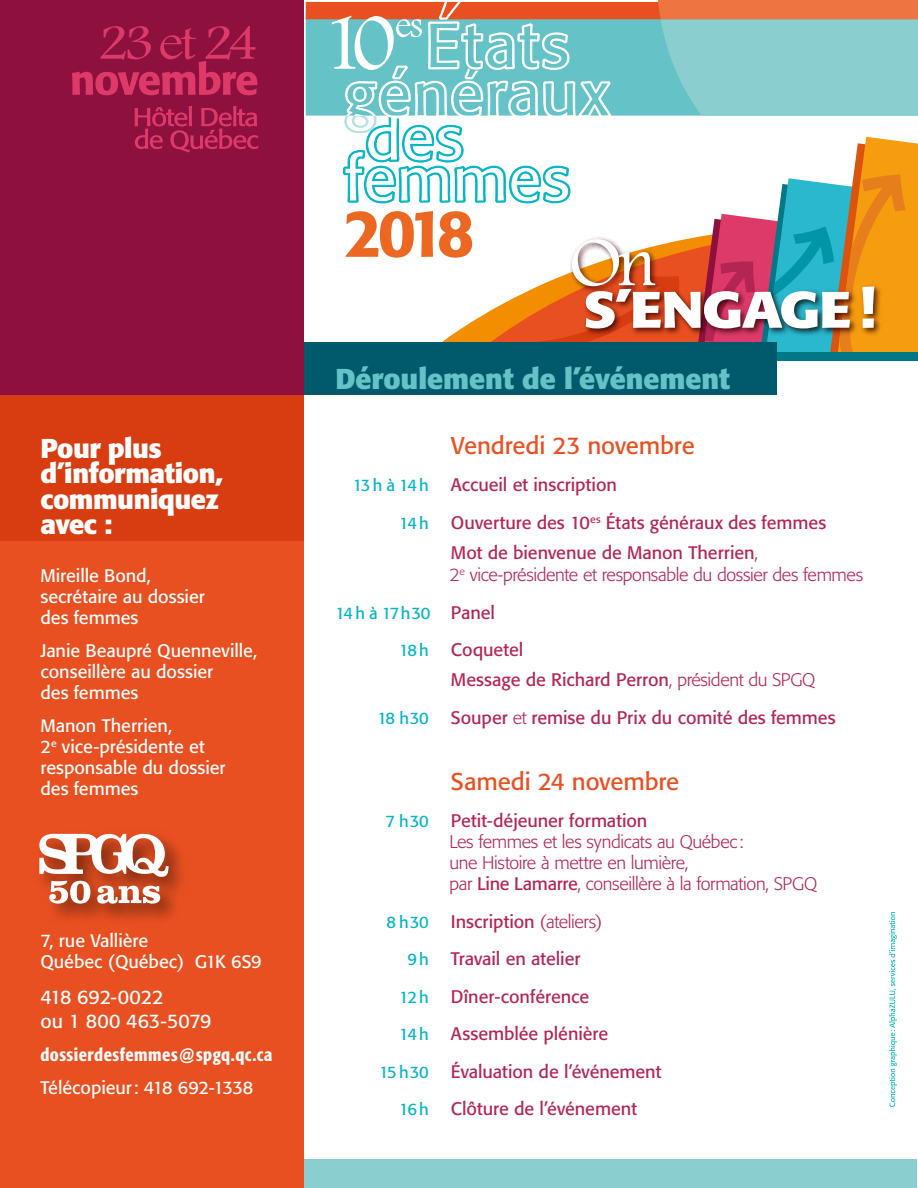
<style>
.page{position:relative;width:918px;height:1188px;background:#fff}
.page>*{position:absolute;margin:0;border:0;box-sizing:border-box;transform-origin:0 0}
.t1{font:700 28.5px "Formata";color:#65c2c6}
.t2{font:700 27px/25.5px "Formata";letter-spacing:-.02em;color:#fff}
.t3{font:24px "Formata";letter-spacing:-.005em;color:#e95021}
.t4{font:19.5px/24px "Formata";letter-spacing:-.005em;color:#fff}
.t5{font:18px/37.5px "Formata";color:#b42554}
.t6{font:18px/21px "Formata";letter-spacing:-.005em;color:#fff}
.t7{font:300 18px/21px "Formata";letter-spacing:-.02em;color:#b42554}
.t8{font:500 condensed 18px "Formata";letter-spacing:.025em;color:#fff}
.t9{font:16.5px "Formata";letter-spacing:.025em;color:#04b5c5}
.s1{font-size:16.5px;color:#04b5c5}
.s2{font-weight:400}
.s3{font-size:18px;color:#b42554}
.s4{font-weight:300}
.s5{font-weight:400;font-size:16.5px;color:#04b5c5}
</style>
<div class="page">
<div style="left:10px;top:1160px;width:907px;height:28px;background:#8bced0"></div>
<div style="left:10px;top:351px;width:908px;height:10px;background:#007887"></div>
<svg style="left:306px;top:0;width:612px;height:351px"></svg>
<div style="left:138px;top:342px;width:638px;height:52px;background:#005a6c"></div>
<div style="left:0;top:3px;width:304px;height:1185px;background:#e95021"></div>
<div style="left:0;top:350px;width:304px;height:191px;background:#d83c11"></div>
<div style="left:0;top:0;width:304px;height:394px;background:#8e103f"></div>
<img style="left:51px;top:833px;width:132px;height:87px">
<svg style="left:39px;top:834px;width:129px;height:70px;background:#da9681"></svg>
<svg style="left:889px;top:912px;width:8px;height:195px"></svg>
<svg style="left:72px;top:26px;width:185px;height:69px"></svg>
<svg style="left:135px;top:106px;width:123px;height:46px"></svg>
<h2 class="t2" style="left:40px;top:435px;width:184px">Pour plus d’information, communiquez avec :</h2>
<p class="t6" style="left:40px;top:565px;width:166px">Mireille Bond, secrétaire au dossier des femmes</p>
<p class="t6" style="left:40px;top:640px;width:218px">Janie Beaupré Quenneville, conseillère au dossier<br>des femmes</p>
<p class="t6" style="left:40px;top:715px;width:187px">Manon Therrien,<br>2<sup>e</sup> vice-présidente et responsable du dossier des femmes</p>
<p class="t6" style="left:40px;top:930px;width:223px">7, rue Vallière<br>Québec (Québec) G1K 6S9</p>
<p class="t4" style="left:40px;top:985px;width:173px">418 692-0022<br>ou 1 800 463-5079</p>
<p class="t8" style="left:40px;top:1043px;width:234px">dossierdesfemmes@spgq.qc.ca</p>
<p class="t6" style="left:40px;top:1077px;width:214px">Télécopieur: 418 692-1338</p>
<h1 class="t1" style="left:335px;top:361px;width:396px">Déroulement de l’événement</h1>
<h3 class="t3" style="left:451px;top:431px;width:245px">Vendredi 23 novembre</h3>
<p class="t5" style="left:399px;top:466px;width:429px;text-indent:-46px"><span class="s1">13h à 14h</span> Accueil et inscription<br><span class="s1">14h</span> Ouverture des 10<sup>es</sup> États généraux des femmes</p>
<p class="t7" style="left:449px;top:542px;width:415px;line-height:22.5px"><span class="s2">Mot de bienvenue de Manon Therrien</span>,<br>2<sup>e</sup> vice-présidente et responsable du dossier des femmes</p>
<p class="t9" style="left:335px;top:603px;width:161px">14h à 17h30 <span class="s3">Panel</span></p>
<p class="t5" style="left:451px;top:635px;width:366px;line-height:30px;text-indent:-52px"><span class="s1">18h</span> Coquetel<br>Message de Richard Perron<span class="s4">, président du SPGQ</span></p>
<p class="t5" style="left:377px;top:699px;width:460px"><span class="s1">18 h30</span> Souper <span class="s4">et</span> remise du Prix du comité des femmes</p>
<h3 class="t3" style="left:451px;top:767px;width:230px">Samedi 24 novembre</h3>
<p class="t7" style="left:449px;top:811px;width:369px;text-indent:-64px"><span class="s5">7 h30</span> <span class="s2">Petit-déjeuner formation<br></span>Les femmes et les syndicats au Québec:<br>une Histoire à mettre en lumière,<br>par <span class="s2">Line Lamarre</span>, conseillère à la formation, SPGQ</p>
<p class="t5" style="left:386px;top:903px;width:217px"><span class="s1">8 h30</span> Inscription <span class="s4">(ateliers)</span></p>
<p class="t5" style="left:407px;top:940px;width:175px"><span class="s1">9h</span> Travail en atelier</p>
<p class="t5" style="left:399px;top:978px;width:191px"><span class="s1">12h</span> Dîner-conférence</p>
<p class="t5" style="left:399px;top:1015px;width:210px"><span class="s1">14h</span> Assemblée plénière</p>
<p class="t5" style="left:379px;top:1053px;width:284px"><span class="s1">15 h30</span> Évaluation de l’événement</p>
<p class="t5" style="left:399px;top:1090px;width:239px"><span class="s1">16h</span> Clôture de l’événement</p>
</div>
